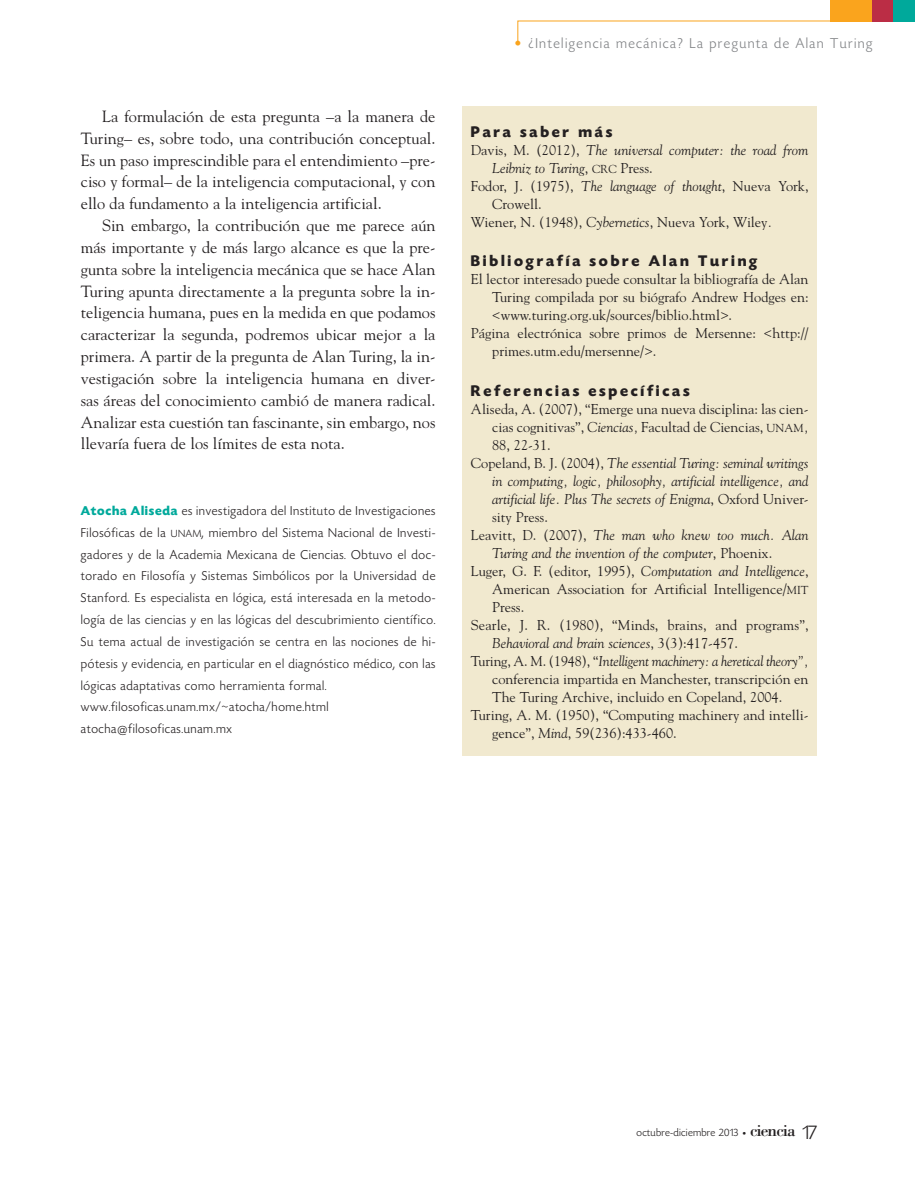
<style>
.page{position:relative;width:915px;height:1191px;background:#fff}
.page>*{position:absolute;margin:0;border:0;box-sizing:border-box;transform-origin:0 0}
.t1{font:17.25px "Bodoni";letter-spacing:-.05em;color:#231f20}
.t2{font:16.2px/21.8px "Goudy";color:#231f20;text-align:justify}
.t3{font:700 16.2px "Today HEF";letter-spacing:.17em;color:#231f20}
.t4{font:300 15px "Today HEF";letter-spacing:.095em;color:#808285}
.t5{font:14.25px "Goudy";color:#231f20}
.t6{font:italic 14.25px "Goudy";color:#231f20}
.t7{font:300 13.5px/21.9px "Today HEF";letter-spacing:.045em;color:#231f20}
.t8{font:300 11.25px "Today HEF";letter-spacing:.025em;color:#231f20}
.s1{font-weight:700;color:#00a99b}
.s2{font-size:10.95px}
.s3{color:#faa41d}
.s4{font-style:normal}
.s5{font-style:normal;font-size:11.55px}
.s6{font-style:italic}
.s7{font-size:11.55px}
.s8{font-family:"Officina Sans";font-weight:400;font-size:7.5px}
.s9{font-family:"Today HEF";font-weight:300;font-size:21px}
</style>
<div class="page">
<div style="left:829px;top:0;width:43px;height:21px;background:#faa41d"></div>
<div style="left:872px;top:0;width:21px;height:21px;background:#bb2d45"></div>
<div style="left:893px;top:0;width:21px;height:21px;background:#00a99b"></div>
<svg style="left:517px;top:20px;width:319px;height:24px"></svg>
<div style="left:462px;top:106px;width:354px;height:650px;background:#f1e9cf"></div>
<p class="t2" style="left:81px;top:107px;width:356px;text-indent:21px">La formulación de esta pregunta –a la manera de Turing– es, sobre todo, una contribución conceptual.<br>Es un paso imprescindible para el entendimiento –pre&shy;ciso y formal– de la inteligencia computacional, y con ello da fundamento a la inteligencia artificial.</p>
<p class="t2" style="left:81px;top:216px;width:356px;text-indent:21px">Sin embargo, la contribución que me parece aún más importante y de más largo alcance es que la pre&shy;gunta sobre la inteligencia mecánica que se hace Alan Turing apunta directamente a la pregunta sobre la in&shy;teligencia humana, pues en la medida en que podamos caracterizar la segunda, podremos ubicar mejor a la primera. A partir de la pregunta de Alan Turing, la in&shy;vestigación sobre la inteligencia humana en diver&shy;sas áreas del conocimiento cambió de manera radical.<br>Analizar esta cuestión tan fascinante, sin embargo, nos llevaría fuera de los límites de esta nota.</p>
<p class="t7" style="left:81px;top:501px;width:356px"><span class="s1">Atocha Aliseda</span> es investigadora del Instituto de Investigaciones Filosóficas de la <span class="s2">UNAM</span>, miembro del Sistema Nacional de Investi&shy;gadores y de la Academia Mexicana de Ciencias. Obtuvo el doc&shy;torado en Filosofía y Sistemas Simbólicos por la Universidad de Stanford. Es especialista en lógica, está interesada en la metodo&shy;logía de las ciencias y en las lógicas del descubrimiento científico.<br>Su tema actual de investigación se centra en las nociones de hi&shy;pótesis y evidencia, en particular en el diagnóstico médico, con las lógicas adaptativas como herramienta formal. www.filosoficas.unam.mx/~atocha/home.html atocha@filosoficas.unam.mx</p>
<p class="t4" style="left:514px;top:37px;width:359px"><span class="s3">•</span> ¿Inteligencia mecánica? La pregunta de Alan Turing</p>
<p class="t3" style="left:470px;top:125px;width:143px">Para saber más</p>
<p class="t6" style="left:470px;top:144px;width:339px"><span class="s4">Davis, M. (2012),</span> The universal computer: the road from</p>
<p class="t6" style="left:492px;top:162px;width:162px">Leibniz to Turing<span class="s4">,</span> <span class="s5">CRC</span> <span class="s4">Press.</span></p>
<p class="t5" style="left:470px;top:180px;width:339px">Fodor, J. (1975), <span class="s6">The language of thought</span>, Nueva York,</p>
<p class="t5" style="left:492px;top:198px;width:51px">Crowell.</p>
<p class="t5" style="left:470px;top:216px;width:303px">Wiener, N. (1948), <span class="s6">Cybernetics</span>, Nueva York, Wiley<span class="s6">.</span></p>
<p class="t3" style="left:470px;top:255px;width:288px">Bibliografía sobre Alan Turing</p>
<p class="t5" style="left:470px;top:274px;width:339px">El lector interesado puede consultar la bibliografía de Alan</p>
<p class="t5" style="left:492px;top:292px;width:318px">Turing compilada por su biógrafo Andrew Hodges en:</p>
<p class="t5" style="left:492px;top:310px;width:241px">&lt;www.turing.org.uk/sources/biblio.html&gt;.</p>
<p class="t5" style="left:470px;top:328px;width:339px">Página electrónica sobre primos de Mersenne: &lt;http://</p>
<p class="t5" style="left:492px;top:346px;width:166px">primes.utm.edu/mersenne/&gt;.</p>
<p class="t3" style="left:470px;top:385px;width:220px">Referencias específicas</p>
<p class="t5" style="left:470px;top:403px;width:339px">Aliseda, A. (2007), “Emerge una nueva disciplina: las cien-</p>
<p class="t5" style="left:492px;top:421px;width:318px">cias cognitivas”, <span class="s6">Ciencias,</span> Facultad de Ciencias, <span class="s7">UNAM</span><span class="s6">,</span></p>
<p class="t5" style="left:492px;top:439px;width:60px">88, 22-31.</p>
<p class="t6" style="left:470px;top:457px;width:339px"><span class="s4">Copeland, B. J. (2004),</span> The essential Turing: seminal writings</p>
<p class="t6" style="left:492px;top:475px;width:318px">in computing, logic, philosophy, artificial intelligence, and</p>
<p class="t6" style="left:492px;top:493px;width:318px">artificial life. Plus The secrets of Enigma<span class="s4">, Oxford Univer-</span></p>
<p class="t5" style="left:492px;top:511px;width:57px">sity Press.</p>
<p class="t6" style="left:470px;top:529px;width:339px"><span class="s4">Leavitt, D. (2007),</span> The man who knew too much. Alan</p>
<p class="t6" style="left:492px;top:547px;width:281px">Turing and the invention of the computer<span class="s4">, Phoenix.</span></p>
<p class="t6" style="left:470px;top:565px;width:339px"><span class="s4">Luger, G. F. (editor, 1995),</span> Computation and Intelligence<span class="s4">,</span></p>
<p class="t5" style="left:492px;top:583px;width:318px">American Association for Artificial Intelligence/<span class="s7">MIT</span></p>
<p class="t5" style="left:492px;top:601px;width:34px">Press.</p>
<p class="t5" style="left:470px;top:619px;width:339px">Searle, J. R. (1980), “Minds, brains, and programs”,</p>
<p class="t6" style="left:492px;top:637px;width:247px">Behavioral and brain sciences<span class="s4">, 3(3):417-457.</span></p>
<p class="t6" style="left:471px;top:655px;width:339px"><span class="s4">Turing, A. M. (1948), “</span>Intelligent machinery: a heretical theory”,</p>
<p class="t5" style="left:492px;top:673px;width:318px">conferencia impartida en Manchester, transcripción en</p>
<p class="t5" style="left:492px;top:691px;width:291px">The Turing Archive, incluido en Copeland, 2004.</p>
<p class="t5" style="left:470px;top:709px;width:339px">Turing, A. M. (1950), “Computing machinery and intelli-</p>
<p class="t5" style="left:492px;top:727px;width:186px">gence”, <span class="s6">Mind</span>, 59(236):433-460.</p>
<p class="t8" style="left:636px;top:1127px;width:111px">octubre-diciembre 2013 <span class="s8">•</span></p>
<p class="t1" style="left:749px;top:1123px;width:68px">ciencia <span class="s9">17</span></p>
</div>
